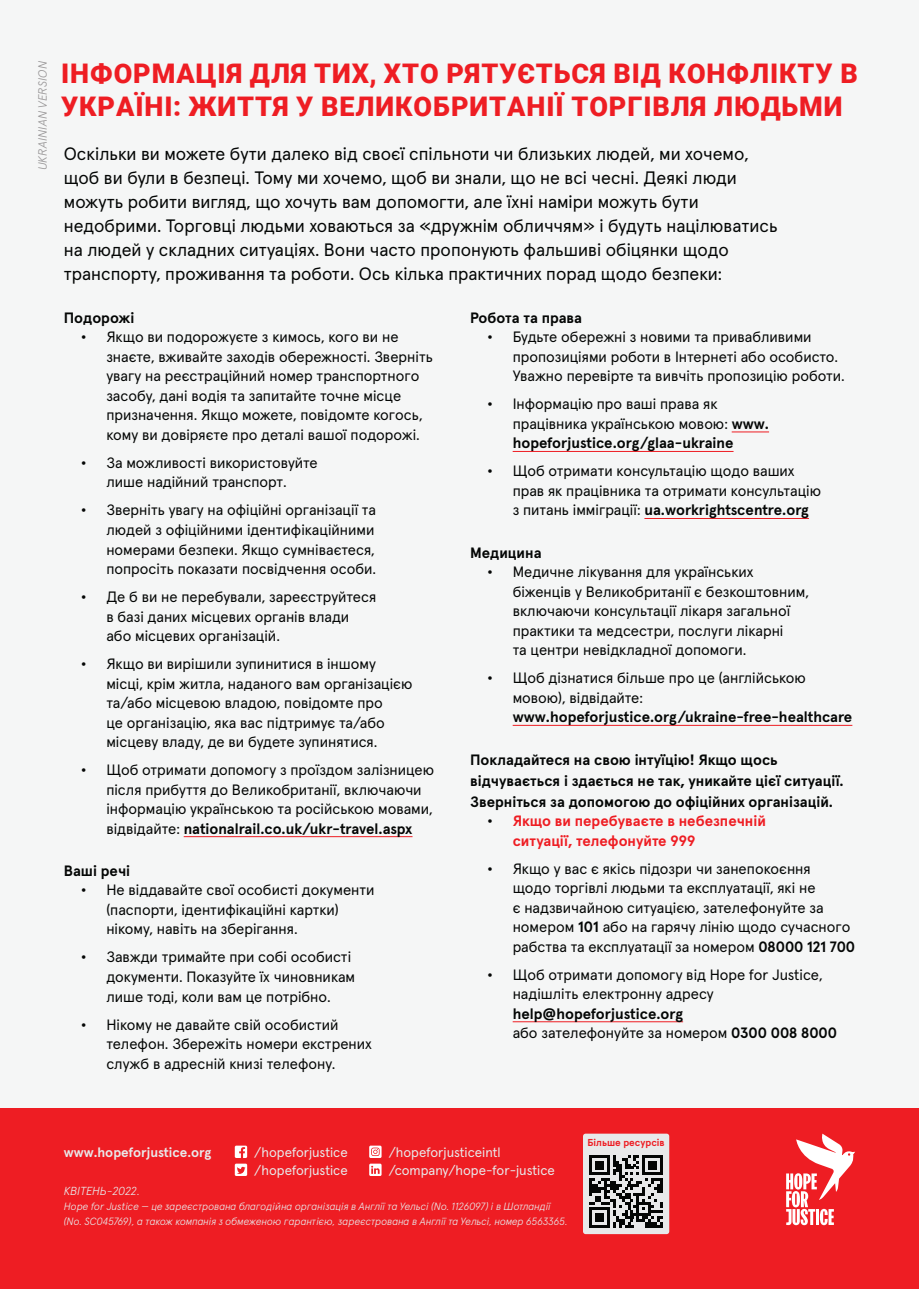
<style>
.page{position:relative;width:919px;height:1289px;background:#fff}
.page>*{position:absolute;margin:0;border:0;box-sizing:border-box;transform-origin:0 0}
.t1{font:900 27px/33px "Roboto";letter-spacing:.035em;color:#ee1d23}
.First_Para{font:18px/24px "Apercu Pro";color:#040605}
.t2{font:15px/19.5px "Apercu Pro";color:#040605}
.Para{font:700 15px/21px "Apercu Pro";color:#040605}
.t3{font:700 15px/19.5px "Apercu Pro";color:#ee1d23}
.t4{font:13.5px/18px "Apercu Pro";color:#e8e9ea}
.Links_Copy{font:700 13.5px "Apercu Pro";color:#e8e9ea}
.Links_Copy-2{font:italic 300 12px "Apercu Pro";letter-spacing:-.01em;color:#989697}
.Smallprint{font:italic 300 11.7px "Apercu Pro";letter-spacing:-.025em;color:#e8e9ea}
.Smallprint-2{font:italic 300 10.5px/15px "Apercu Pro";letter-spacing:-.015em;color:#e8e9ea}
.Links_Copy-3{font:700 10.05px "Apercu Pro";color:#ee1d23}
.s1{font-weight:700}
.s2{color:#040605}
</style>
<div class="page">
<div style="left:0;top:0;width:918px;height:1288px;background:#f5f6f6"></div>
<div style="left:0;top:1108px;width:918px;height:180px;background:#ee1d23"></div>
<svg style="left:235px;top:1145px;width:12px;height:12px"></svg>
<svg style="left:235px;top:1163px;width:12px;height:12px"></svg>
<svg style="left:369px;top:1163px;width:12px;height:12px"></svg>
<svg style="left:369px;top:1145px;width:12px;height:12px"></svg>
<svg style="left:786px;top:1133px;width:69px;height:92px"></svg>
<hr style="left:184px;top:836px;width:228px;height:1px;background:#ee1d23">
<hr style="left:731px;top:431px;width:38px;height:1px;background:#ee1d23">
<hr style="left:512px;top:451px;width:221px;height:1px;background:#ee1d23">
<hr style="left:644px;top:518px;width:164px;height:1px;background:#ee1d23">
<hr style="left:512px;top:725px;width:340px;height:1px;background:#ee1d23">
<hr style="left:512px;top:1021px;width:171px;height:1px;background:#ee1d23">
<div style="left:583px;top:1133px;width:86px;height:100px;background:#e8e9ea;border-radius:3px"></div>
<svg style="left:589px;top:1155px;width:73px;height:72px"></svg>
<hr style="left:589px;top:1224px;width:21px;height:3px;background:#040605">
<div style="left:595px;top:1213px;width:9px;height:9px;background:#040605"></div>
<p class="Links_Copy-2" style="left:34px;top:170px;width:111px;rotate:-90deg">UKRAINIAN VERSION</p>
<p class="t1" style="left:61px;top:55px;width:798px">ІНФОРМАЦІЯ ДЛЯ ТИХ, ХТО РЯТУЄТЬСЯ ВІД КОНФЛІКТУ В<br>УКРАЇНІ: ЖИТТЯ У ВЕЛИКОБРИТАНІЇ ТОРГІВЛЯ ЛЮДЬМИ</p>
<p class="First_Para" style="left:64px;top:141px;width:715px">Оскільки ви можете бути далеко від своєї спільноти чи близьких людей, ми хочемо, щоб ви були в безпеці. Тому ми хочемо, щоб ви знали, що не всі чесні. Деякі люди можуть робити вигляд, що хочуть вам допомогти, але їхні наміри можуть бути недобрими. Торговці людьми ховаються за «дружнім обличчям» і будуть націлюватись на людей у складних ситуаціях. Вони часто пропонують фальшиві обіцянки щодо транспорту, проживання та роботи. Ось кілька практичних порад щодо безпеки:</p>
<p class="Para" style="left:64px;top:306px;width:72px">Подорожі</p>
<p class="t2" style="left:106px;top:326px;width:328px;text-indent:-26px"><span class="s1">•</span> Якщо ви подорожуєте з кимось, кого ви не знаєте, вживайте заходів обережності. Зверніть увагу на реєстраційний номер транспортного засобу, дані водія та запитайте точне місце призначення. Якщо можете, повідомте когось, кому ви довіряєте про деталі вашої подорожі.</p>
<p class="t2" style="left:81px;top:452px;width:238px;text-align:center"><span class="s1">•</span> За можливості використовуйте лише надійний транспорт.</p>
<p class="t2" style="left:106px;top:499px;width:271px;text-indent:-26px"><span class="s1">•</span> Зверніть увагу на офіційні організації та людей з офіційними ідентифікаційними номерами безпеки. Якщо сумніваєтеся, попросіть показати посвідчення особи.</p>
<p class="t2" style="left:106px;top:586px;width:271px;text-indent:-26px"><span class="s1">•</span> Де б ви не перебували, зареєструйтеся в базі даних місцевих органів влади або місцевих організацій.</p>
<p class="t2" style="left:106px;top:653px;width:307px;text-indent:-26px"><span class="s1">•</span> Якщо ви вирішили зупинитися в іншому місці, крім житла, наданого вам організацією та/або місцевою владою, повідомте про<br>це організацію, яка вас підтримує та/або місцеву владу, де ви будете зупинятися.</p>
<p class="t2" style="left:106px;top:759px;width:329px;text-indent:-26px"><span class="s1">•</span> Щоб отримати допомогу з проїздом залізницею після прибуття до Великобританії, включаючи інформацію українською та російською мовами, відвідайте: <span class="s1">nationalrail.co.uk/ukr-travel.aspx</span></p>
<p class="Para" style="left:64px;top:859px;width:68px">Ваші речі</p>
<p class="t2" style="left:106px;top:879px;width:270px;text-indent:-26px"><span class="s1">•</span> Не віддавайте свої особисті документи (паспорти, ідентифікаційні картки) нікому, навіть на зберігання.</p>
<p class="t2" style="left:106px;top:946px;width:250px;text-indent:-26px"><span class="s1">•</span> Завжди тримайте при собі особисті документи. Показуйте їх чиновникам лише тоді, коли вам це потрібно.</p>
<p class="t2" style="left:106px;top:1013px;width:267px;text-indent:-26px"><span class="s1">•</span> Нікому не давайте свій особистий телефон. Збережіть номери екстрених служб в адресній книзі телефону.</p>
<p class="Para" style="left:470px;top:306px;width:114px">Робота та права</p>
<p class="t2" style="left:512px;top:326px;width:333px;text-indent:-26px"><span class="s1">•</span> Будьте обережні з новими та привабливими пропозиціями роботи в Інтернеті або особисто.<br>Уважно перевірте та вивчіть пропозицію роботи.</p>
<p class="t2" style="left:512px;top:393px;width:258px;text-indent:-26px"><span class="s1">•</span> Інформацію про ваші права як працівника українською мовою: <span class="s1">www. hopeforjustice.org/glaa-ukraine</span></p>
<p class="t2" style="left:512px;top:460px;width:310px;text-indent:-26px"><span class="s1">•</span> Щоб отримати консультацію щодо ваших прав як працівника та отримати консультацію з питань імміграції: <span class="s1">ua.workrightscentre.org</span></p>
<p class="Para" style="left:470px;top:541px;width:73px">Медицина</p>
<p class="t2" style="left:512px;top:561px;width:298px;text-indent:-26px"><span class="s1">•</span> Медичне лікування для українських біженців у Великобританії є безкоштовним, включаючи консультації лікаря загальної практики та медсестри, послуги лікарні<br>та центри невідкладної допомоги.</p>
<p class="t2" style="left:512px;top:667px;width:341px;text-indent:-26px"><span class="s1">•</span> Щоб дізнатися більше про це (англійською мовою), відвідайте: <span class="s1">www.hopeforjustice.org/ukraine-free-healthcare</span></p>
<p class="Para" style="left:470px;top:748px;width:375px">Покладайтеся на свою інтуїцію! Якщо щось відчувається і здається не так, уникайте цієї ситуації.<br>Зверніться за допомогою до офіційних організацій.</p>
<p class="t3" style="left:512px;top:810px;width:255px;text-indent:-26px"><span class="s2">•</span> Якщо ви перебуваєте в небезпечній ситуації, телефонуйте 999</p>
<p class="t2" style="left:512px;top:857px;width:344px;text-indent:-26px"><span class="s1">•</span> Якщо у вас є якісь підозри чи занепокоєння<br>щодо торгівлі людьми та експлуатації, які не<br>є надзвичайною ситуацією, зателефонуйте за номером <span class="s1">101</span> або на гарячу лінію щодо сучасного рабства та експлуатації за номером <span class="s1">08000 121 700</span></p>
<p class="t2" style="left:512px;top:963px;width:326px;text-indent:-26px"><span class="s1">•</span> Щоб отримати допомогу від Hope for Justice, надішліть електронну адресу <span class="s1">help@hopeforjustice.org<br></span>або зателефонуйте за номером <span class="s1">0300 008 8000</span></p>
<p class="Links_Copy" style="left:64px;top:1141px;width:149px">www.hopeforjustice.org</p>
<p class="t4" style="left:254px;top:1141px;width:95px">/hopeforjustice /hopeforjustice</p>
<p class="t4" style="left:388px;top:1141px;width:168px">/hopeforjusticeintl /company/hope-for-justice</p>
<p class="Smallprint" style="left:64px;top:1182px;width:78px">КВІТЕНЬ-2022.</p>
<p class="Smallprint-2" style="left:64px;top:1198px;width:505px">Hope for Justice — це зареєстрована благодійна організація в Англії та Уельсі (No. 1126097) і в Шотландії (No. SC045769), а також компанія з обмеженою гарантією, зареєстрована в Англії та Уельсі, номер 6563365.</p>
<p class="Links_Copy-3" style="left:587px;top:1134px;width:79px">Більше ресурсів</p>
</div>
